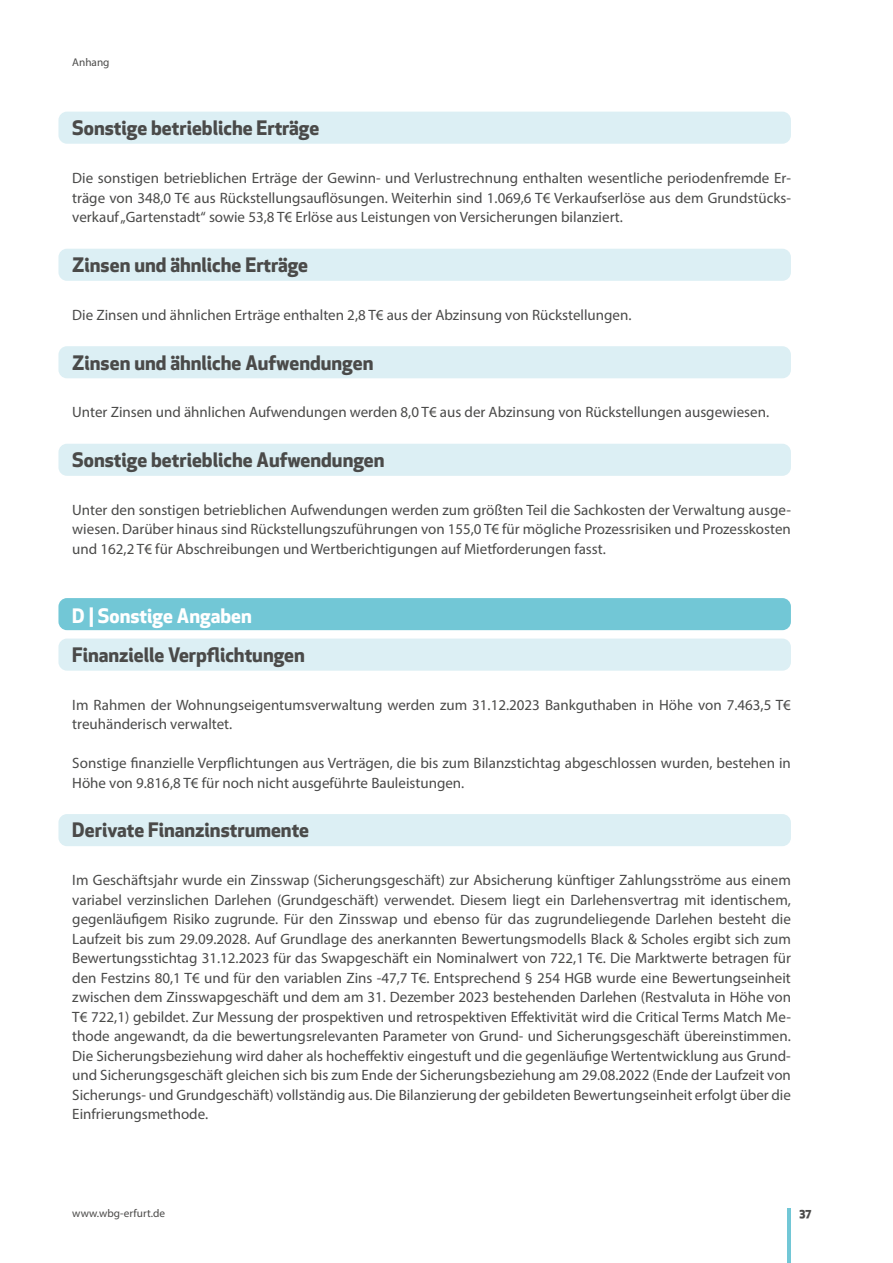
<style>
.page{position:relative;width:893px;height:1263px;background:#fff}
.page>*{position:absolute;margin:0;border:0;box-sizing:border-box;transform-origin:0 0}
.t1{font:700 19.5px "Apex New";color:#4a4a49}
.t2{font:700 19.5px "Apex New";color:#fff}
.t3{font:15px/19.5px "Myriad Pro";color:#4a4a49;text-align:justify}
.t4{font:11.25px "Myriad Pro";color:#4b4a49}
.t5{font:11.25px "Myriad Pro";color:#4a4a49}
.t6{font:800 11.25px "Apex New";color:#4a4a49}
</style>
<div class="page">
<hr style="left:787px;top:1208px;width:4px;height:55px;background:#72c7d6">
<div style="left:58px;top:112px;width:733px;height:32px;background:#dceff4;border-radius:9px"></div>
<div style="left:58px;top:249px;width:733px;height:32px;background:#dceff4;border-radius:9px"></div>
<div style="left:58px;top:346px;width:733px;height:32px;background:#dceff4;border-radius:9px"></div>
<div style="left:58px;top:444px;width:733px;height:32px;background:#dceff4;border-radius:9px"></div>
<div style="left:58px;top:598px;width:733px;height:32px;background:#72c7d6;border-radius:9px"></div>
<div style="left:58px;top:638px;width:733px;height:33px;background:#dceff4;border-radius:9px"></div>
<div style="left:58px;top:814px;width:733px;height:32px;background:#dceff4;border-radius:9px"></div>
<p class="t5" style="left:72px;top:56px;width:39px">Anhang</p>
<h1 class="t1" style="left:72px;top:114px;width:248px">Sonstige betriebliche Erträge</h1>
<p class="t3" style="left:72px;top:168px;width:720px">Die sonstigen betrieblichen Erträge der Gewinn- und Verlustrechnung enthalten wesentliche periodenfremde Er&shy;träge von 348,0 T€ aus Rückstellungsauflösungen. Weiterhin sind 1.069,6 T€ Verkaufserlöse aus dem Grundstücks&shy;verkauf „Gartenstadt“ sowie 53,8 T€ Erlöse aus Leistungen von Versicherungen bilanziert.</p>
<h1 class="t1" style="left:72px;top:251px;width:237px">Zinsen und ähnliche Erträge</h1>
<p class="t3" style="left:72px;top:305px;width:561px">Die Zinsen und ähnlichen Erträge enthalten 2,8 T€ aus der Abzinsung von Rückstellungen.</p>
<h1 class="t1" style="left:72px;top:348px;width:303px">Zinsen und ähnliche Aufwendungen</h1>
<p class="t3" style="left:72px;top:402px;width:698px">Unter Zinsen und ähnlichen Aufwendungen werden 8,0 T€ aus der Abzinsung von Rückstellungen ausgewiesen.</p>
<h1 class="t1" style="left:72px;top:446px;width:314px">Sonstige betriebliche Aufwendungen</h1>
<p class="t3" style="left:72px;top:500px;width:720px">Unter den sonstigen betrieblichen Aufwendungen werden zum größten Teil die Sachkosten der Verwaltung ausge&shy;wiesen. Darüber hinaus sind Rückstellungszuführungen von 155,0 T€ für mögliche Prozessrisiken und Prozesskosten und 162,2 T€ für Abschreibungen und Wertberichtigungen auf Mietforderungen fasst.</p>
<h1 class="t2" style="left:72px;top:601px;width:181px">D | Sonstige Angaben</h1>
<h1 class="t1" style="left:72px;top:641px;width:234px">Finanzielle Verpflichtungen</h1>
<p class="t3" style="left:72px;top:695px;width:720px">Im Rahmen der Wohnungseigentumsverwaltung werden zum 31.12.2023 Bankguthaben in Höhe von 7.463,5 T€ treuhänderisch verwaltet.</p>
<p class="t3" style="left:72px;top:753px;width:720px">Sonstige finanzielle Verpflichtungen aus Verträgen, die bis zum Bilanzstichtag abgeschlossen wurden, bestehen in<br>Höhe von 9.816,8 T€ für noch nicht ausgeführte Bauleistungen.</p>
<h1 class="t1" style="left:72px;top:816px;width:238px">Derivate Finanzinstrumente</h1>
<p class="t3" style="left:72px;top:870px;width:720px">Im Geschäftsjahr wurde ein Zinsswap (Sicherungsgeschäft) zur Absicherung künftiger Zahlungsströme aus einem variabel verzinslichen Darlehen (Grundgeschäft) verwendet. Diesem liegt ein Darlehensvertrag mit identischem, gegenläufigem Risiko zugrunde. Für den Zinsswap und ebenso für das zugrundeliegende Darlehen besteht die Laufzeit bis zum 29.09.2028. Auf Grundlage des anerkannten Bewertungsmodells Black &amp; Scholes ergibt sich zum Bewertungsstichtag 31.12.2023 für das Swapgeschäft ein Nominalwert von 722,1 T€. Die Marktwerte betragen für den Festzins 80,1 T€ und für den variablen Zins -47,7 T€. Entsprechend § 254 HGB wurde eine Bewertungseinheit zwischen dem Zinsswapgeschäft und dem am 31. Dezember 2023 bestehenden Darlehen (Restvaluta in Höhe von T€ 722,1) gebildet. Zur Messung der prospektiven und retrospektiven Effektivität wird die Critical Terms Match Me&shy;thode angewandt, da die bewertungsrelevanten Parameter von Grund- und Sicherungsgeschäft übereinstimmen.<br>Die Sicherungsbeziehung wird daher als hocheffektiv eingestuft und die gegenläufige Wertentwicklung aus Grund&shy;und Sicherungsgeschäft gleichen sich bis zum Ende der Sicherungsbeziehung am 29.08.2022 (Ende der Laufzeit von Sicherungs- und Grundgeschäft) vollständig aus. Die Bilanzierung der gebildeten Bewertungseinheit erfolgt über die Einfrierungsmethode.</p>
<p class="t4" style="left:72px;top:1206px;width:94px">www.wbg-erfurt.de</p>
<p class="t6" style="left:799px;top:1205px;width:13px">37</p>
</div>
